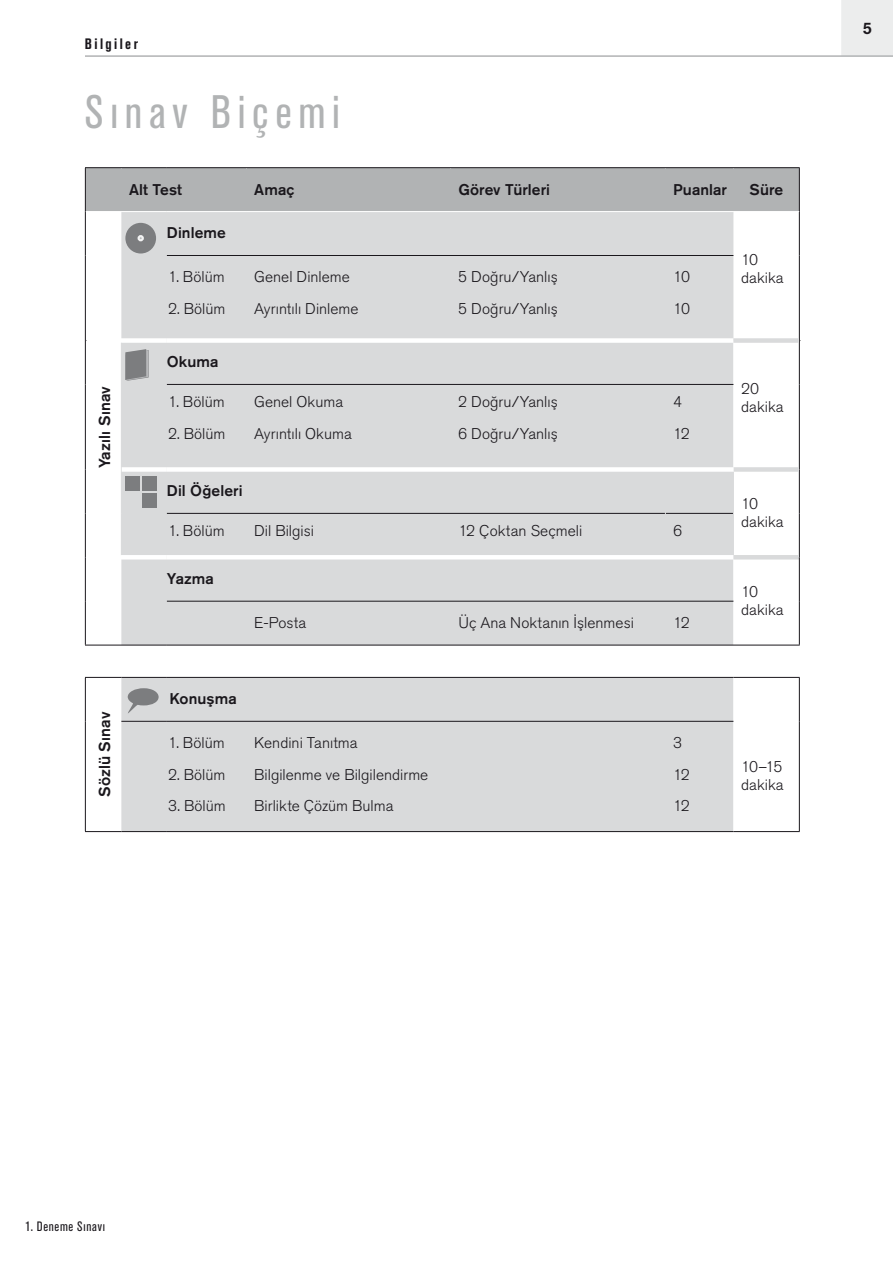
<style>
.page{position:relative;width:893px;height:1263px;background:#fff}
.page>*{position:absolute;margin:0;border:0;box-sizing:border-box;transform-origin:0 0}
.t1{font:condensed 46.5px "Akzidenz Grotesk Pro";letter-spacing:.14em;color:#b1b3b4}
.t2{font:500 16.5px "Akzidenz Grotesk Pro";color:#1a171c}
.t3{font:500 15.75px "Akzidenz Grotesk Pro";letter-spacing:.005em;color:#1a171c}
.t4{font:300 15.45px/31.5px "Akzidenz Grotesk Pro";color:#1a171c}
.t5{font:500 15.45px "Akzidenz Grotesk Pro";letter-spacing:.005em;color:#1a171c}
.t6{font:700 condensed 15px "Akzidenz Grotesk Pro";letter-spacing:.16em;color:#1a171c}
.t7{font:condensed 13.5px "Akzidenz Grotesk Pro";letter-spacing:.05em;color:#1a171c}
</style>
<div class="page">
<div style="left:86px;top:168px;width:713px;height:43px;background:#b1b3b4"></div>
<div style="left:121px;top:212px;width:612px;height:619px;background:#d9dadb"></div>
<hr style="left:85px;top:212px;width:1px;height:43px;background:#1a171c">
<hr style="left:799px;top:212px;width:1px;height:43px;background:#1a171c">
<hr style="left:85px;top:255px;width:1px;height:86px;background:#1a171c">
<hr style="left:799px;top:255px;width:1px;height:86px;background:#1a171c">
<hr style="left:85px;top:341px;width:1px;height:43px;background:#1a171c">
<hr style="left:85px;top:384px;width:1px;height:85px;background:#1a171c">
<hr style="left:85px;top:469px;width:1px;height:44px;background:#1a171c">
<hr style="left:85px;top:513px;width:1px;height:44px;background:#1a171c">
<hr style="left:85px;top:557px;width:1px;height:44px;background:#1a171c">
<hr style="left:85px;top:601px;width:1px;height:44px;background:#1a171c">
<svg style="left:733px;top:340px;width:67px;height:491px"></svg>
<hr style="left:799px;top:341px;width:1px;height:43px;background:#1a171c">
<hr style="left:799px;top:384px;width:1px;height:85px;background:#1a171c">
<hr style="left:799px;top:469px;width:1px;height:44px;background:#1a171c">
<hr style="left:799px;top:513px;width:1px;height:44px;background:#1a171c">
<hr style="left:85px;top:678px;width:1px;height:43px;background:#1a171c">
<hr style="left:799px;top:678px;width:1px;height:43px;background:#1a171c">
<hr style="left:85px;top:721px;width:1px;height:110px;background:#1a171c">
<hr style="left:799px;top:721px;width:1px;height:110px;background:#1a171c">
<hr style="left:85px;top:831px;width:36px;height:1px;background:#1a171c">
<hr style="left:733px;top:831px;width:67px;height:1px;background:#1a171c">
<div style="left:121px;top:338px;width:46px;height:5px;background:#fff"></div>
<div style="left:121px;top:555px;width:46px;height:5px;background:#fff"></div>
<hr style="left:167px;top:255px;width:566px;height:1px;background:#1a171c">
<hr style="left:167px;top:513px;width:498px;height:1px;background:#1a171c">
<hr style="left:666px;top:513px;width:67px;height:1px;background:#1a171c">
<hr style="left:167px;top:601px;width:566px;height:1px;background:#1a171c">
<hr style="left:121px;top:513px;width:1px;height:42px;background:#d9dadb">
<hr style="left:665px;top:513px;width:1px;height:42px;background:#d9dadb">
<hr style="left:733px;top:513px;width:1px;height:42px;background:#d9dadb">
<div style="left:167px;top:338px;width:566px;height:5px;background:#fff"></div>
<div style="left:167px;top:555px;width:566px;height:5px;background:#fff"></div>
<hr style="left:167px;top:384px;width:566px;height:1px;background:#1a171c">
<div style="left:733px;top:467px;width:66px;height:5px;background:#d9dadb"></div>
<div style="left:733px;top:555px;width:66px;height:5px;background:#d9dadb"></div>
<hr style="left:799px;top:557px;width:1px;height:44px;background:#1a171c">
<hr style="left:799px;top:601px;width:1px;height:44px;background:#1a171c">
<hr style="left:85px;top:645px;width:82px;height:1px;background:#1a171c">
<hr style="left:167px;top:645px;width:633px;height:1px;background:#1a171c">
<hr style="left:121px;top:831px;width:46px;height:1px;background:#1a171c">
<hr style="left:167px;top:831px;width:566px;height:1px;background:#1a171c">
<hr style="left:85px;top:677px;width:36px;height:1px;background:#1a171c">
<hr style="left:733px;top:677px;width:67px;height:1px;background:#1a171c">
<hr style="left:121px;top:721px;width:46px;height:1px;background:#1a171c">
<hr style="left:167px;top:721px;width:566px;height:1px;background:#1a171c">
<hr style="left:85px;top:167px;width:82px;height:1px;background:#1a171c">
<hr style="left:167px;top:167px;width:633px;height:1px;background:#1a171c">
<hr style="left:799px;top:168px;width:1px;height:44px;background:#1a171c">
<hr style="left:121px;top:168px;width:1px;height:43px;background:#b1b3b4">
<hr style="left:246px;top:168px;width:1px;height:43px;background:#b1b3b4">
<hr style="left:450px;top:168px;width:1px;height:43px;background:#b1b3b4">
<hr style="left:665px;top:168px;width:1px;height:43px;background:#b1b3b4">
<hr style="left:733px;top:168px;width:1px;height:43px;background:#b1b3b4">
<hr style="left:85px;top:168px;width:1px;height:44px;background:#1a171c">
<hr style="left:121px;top:677px;width:46px;height:1px;background:#1a171c">
<hr style="left:167px;top:677px;width:566px;height:1px;background:#1a171c">
<hr style="left:665px;top:472px;width:1px;height:41px;background:#d9dadb">
<hr style="left:733px;top:472px;width:1px;height:41px;background:#d9dadb">
<hr style="left:121px;top:343px;width:1px;height:170px;background:#d9dadb">
<div style="left:733px;top:338px;width:66px;height:5px;background:#d9dadb"></div>
<div style="left:122px;top:467px;width:45px;height:5px;background:#fff"></div>
<div style="left:167px;top:467px;width:566px;height:5px;background:#fff"></div>
<div style="left:125px;top:223px;width:31px;height:31px;background:#7c7d7f;border-radius:50%"></div>
<svg style="left:138px;top:235px;width:6px;height:6px"></svg>
<svg style="left:127px;top:688px;width:32px;height:26px"></svg>
<div style="left:125px;top:476px;width:15px;height:15px;background:#7c7d7f"></div>
<div style="left:142px;top:476px;width:14px;height:15px;background:#7c7d7f"></div>
<div style="left:142px;top:493px;width:14px;height:14px;background:#7c7d7f"></div>
<svg style="left:125px;top:349px;width:24px;height:32px"></svg>
<div style="left:841px;top:0;width:52px;height:55px;background:#eceded"></div>
<hr style="left:85px;top:55px;width:808px;height:2px;background:#b1b3b4">
<p class="t6" style="left:85px;top:38px;width:55px">Bilgiler</p>
<h1 class="t1" style="left:85px;top:95px;width:256px">Sınav Biçemi</h1>
<p class="t5" style="left:129px;top:180px;width:55px">Alt Test</p>
<p class="t5" style="left:254px;top:180px;width:42px">Amaç</p>
<p class="t5" style="left:458px;top:180px;width:93px">Görev Türleri</p>
<p class="t5" style="left:673px;top:180px;width:55px">Puanlar</p>
<p class="t5" style="left:749px;top:181px;width:35px">Süre</p>
<p class="t5" style="left:167px;top:224px;width:60px">Dinleme</p>
<p class="t4" style="left:741px;top:245px;width:19px">10</p>
<p class="t3" style="left:95px;top:468px;width:83px;rotate:-90deg">Yazılı Sınav</p>
<p class="t3" style="left:95px;top:797px;width:87px;rotate:-90deg">Sözlü Sınav</p>
<p class="t4" style="left:254px;top:263px;width:106px">Genel Dinleme<br>Ayrıntılı Dinleme</p>
<p class="t4" style="left:458px;top:263px;width:101px">5 Doğru/Yanlış<br>5 Doğru/Yanlış</p>
<p class="t4" style="left:673px;top:263px;width:19px">10<br>10</p>
<p class="t4" style="left:168px;top:263px;width:58px">1. Bölüm</p>
<p class="t4" style="left:741px;top:263px;width:44px">dakika</p>
<p class="t4" style="left:168px;top:294px;width:59px">2. Bölüm</p>
<p class="t5" style="left:167px;top:353px;width:53px">Okuma</p>
<p class="t4" style="left:168px;top:388px;width:58px">1. Bölüm</p>
<p class="t4" style="left:168px;top:419px;width:59px">2. Bölüm</p>
<p class="t4" style="left:254px;top:388px;width:99px">Genel Okuma<br>Ayrıntılı Okuma</p>
<p class="t4" style="left:458px;top:388px;width:101px">2 Doğru/Yanlış<br>6 Doğru/Yanlış</p>
<p class="t4" style="left:673px;top:388px;width:18px">4<br>12</p>
<p class="t5" style="left:167px;top:482px;width:77px">Dil Öğeleri</p>
<p class="t4" style="left:168px;top:517px;width:58px">1. Bölüm</p>
<p class="t4" style="left:254px;top:517px;width:61px">Dil Bilgisi</p>
<p class="t4" style="left:458px;top:517px;width:125px">12 Çoktan Seçmeli</p>
<p class="t4" style="left:673px;top:517px;width:11px">6</p>
<p class="t5" style="left:167px;top:570px;width:49px">Yazma</p>
<p class="t4" style="left:254px;top:609px;width:54px">E-Posta</p>
<p class="t4" style="left:458px;top:609px;width:177px">Üç Ana Noktanın İşlenmesi</p>
<p class="t4" style="left:673px;top:609px;width:18px">12</p>
<p class="t5" style="left:170px;top:690px;width:69px">Konuşma</p>
<p class="t4" style="left:168px;top:729px;width:58px">1. Bölüm</p>
<p class="t4" style="left:168px;top:760px;width:59px">2. Bölüm</p>
<p class="t4" style="left:168px;top:792px;width:59px">3. Bölüm</p>
<p class="t4" style="left:254px;top:729px;width:176px">Kendini Tanıtma<br>Bilgilenme ve Bilgilendirme<br>Birlikte Çözüm Bulma</p>
<p class="t4" style="left:673px;top:729px;width:18px">3<br>12<br>12</p>
<p class="t4" style="left:741px;top:382px;width:44px;line-height:18px">20 dakika</p>
<p class="t4" style="left:741px;top:497px;width:44px;line-height:18px">10 dakika</p>
<p class="t4" style="left:741px;top:584px;width:44px;line-height:18px">10 dakika</p>
<p class="t4" style="left:741px;top:760px;width:44px;line-height:18px">10–15 dakika</p>
<p class="t2" style="left:863px;top:19px;width:11px">5</p>
<p class="t7" style="left:25px;top:1221px;width:81px">1. Deneme Sınavı</p>
</div>
